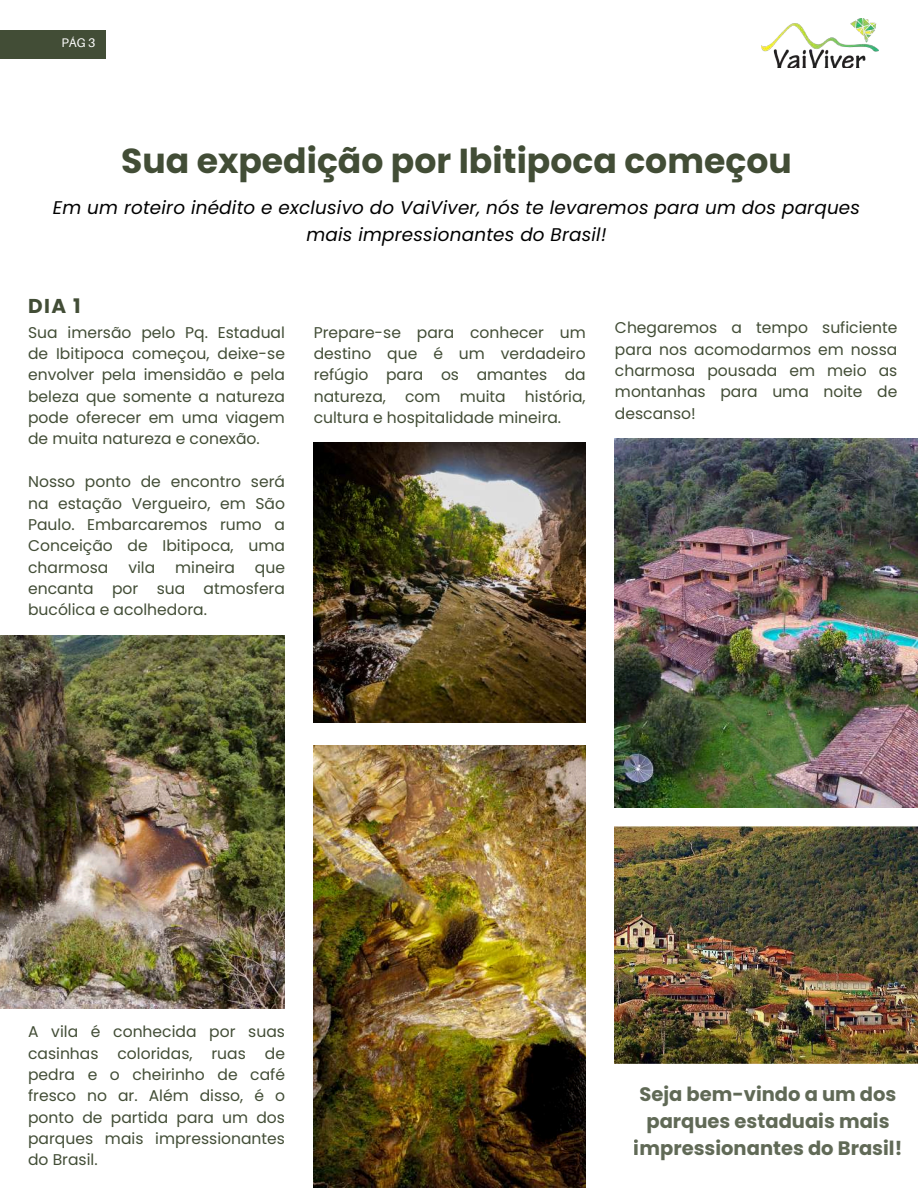
<style>
.page{position:relative;width:918px;height:1188px;background:#fff}
.page>*{position:absolute;margin:0;border:0;box-sizing:border-box;transform-origin:0 0}
.t1{font:700 34.65px "Poppins";color:#424d36}
.t2{font:700 20.1px "Poppins";color:#424d36}
.t3{font:700 19.5px/27px "Poppins";color:#424d36;text-align:center}
.t4{font:italic 18.3px/27px "Poppins";letter-spacing:.01em;color:#000;text-align:center}
.t5{font:15.6px/21.3px "Poppins";color:#424d36;text-align:justify}
.t6{font:12.45px "Aileron";color:#fff}
</style>
<div class="page">
<img style="left:0;top:635px;width:285px;height:374px">
<img style="left:615px;top:827px;width:303px;height:237px">
<img style="left:314px;top:746px;width:272px;height:442px">
<div style="left:0;top:30px;width:106px;height:28px;background:#424d36"></div>
<img style="left:761px;top:18px;width:117px;height:50px">
<img style="left:615px;top:438px;width:303px;height:369px">
<img style="left:314px;top:443px;width:272px;height:280px">
<p class="t6" style="left:61px;top:35px;width:36px">PÁG 3</p>
<h1 class="t1" style="left:121px;top:137px;width:672px">Sua expedição por Ibitipoca começou</h1>
<p class="t4" style="left:53px;top:195px;width:809px">Em um roteiro inédito e exclusivo do VaiViver, nós te levaremos para um dos parques mais impressionantes do Brasil!</p>
<p class="t2" style="left:28px;top:292px;width:54px">DIA 1</p>
<p class="t5" style="left:28px;top:321px;width:258px">Sua imersão pelo Pq. Estadual de Ibitipoca começou, deixe-se envolver pela imensidão e pela beleza que somente a natureza pode oferecer em uma viagem de muita natureza e conexão.</p>
<p class="t5" style="left:28px;top:471px;width:258px">Nosso ponto de encontro será na estação Vergueiro, em São Paulo. Embarcaremos rumo a Conceição de Ibitipoca, uma charmosa</p>
<p class="t5" style="left:128px;top:557px;width:28px">vila</p>
<p class="t5" style="left:175px;top:557px;width:61px">mineira</p>
<p class="t5" style="left:28px;top:557px;width:258px;text-indent:227px">que encanta por sua atmosfera bucólica e acolhedora.</p>
<p class="t5" style="left:314px;top:321px;width:274px">Prepare-se para conhecer um destino que é um verdadeiro refúgio para os amantes da natureza, com muita história, cultura e hospitalidade mineira.</p>
<p class="t5" style="left:615px;top:317px;width:284px">Chegaremos a tempo suficiente para nos acomodarmos em nossa charmosa pousada em meio as montanhas para uma noite de descanso!</p>
<p class="t5" style="left:28px;top:1021px;width:258px">A vila é conhecida por suas casinhas coloridas, ruas de pedra e o cheirinho de café fresco no ar. Além disso, é o ponto de partida para um dos parques mais impressionantes do Brasil.</p>
<p class="t3" style="left:634px;top:1081px;width:270px">Seja bem-vindo a um dos parques estaduais mais impressionantes do Brasil!</p>
</div>
